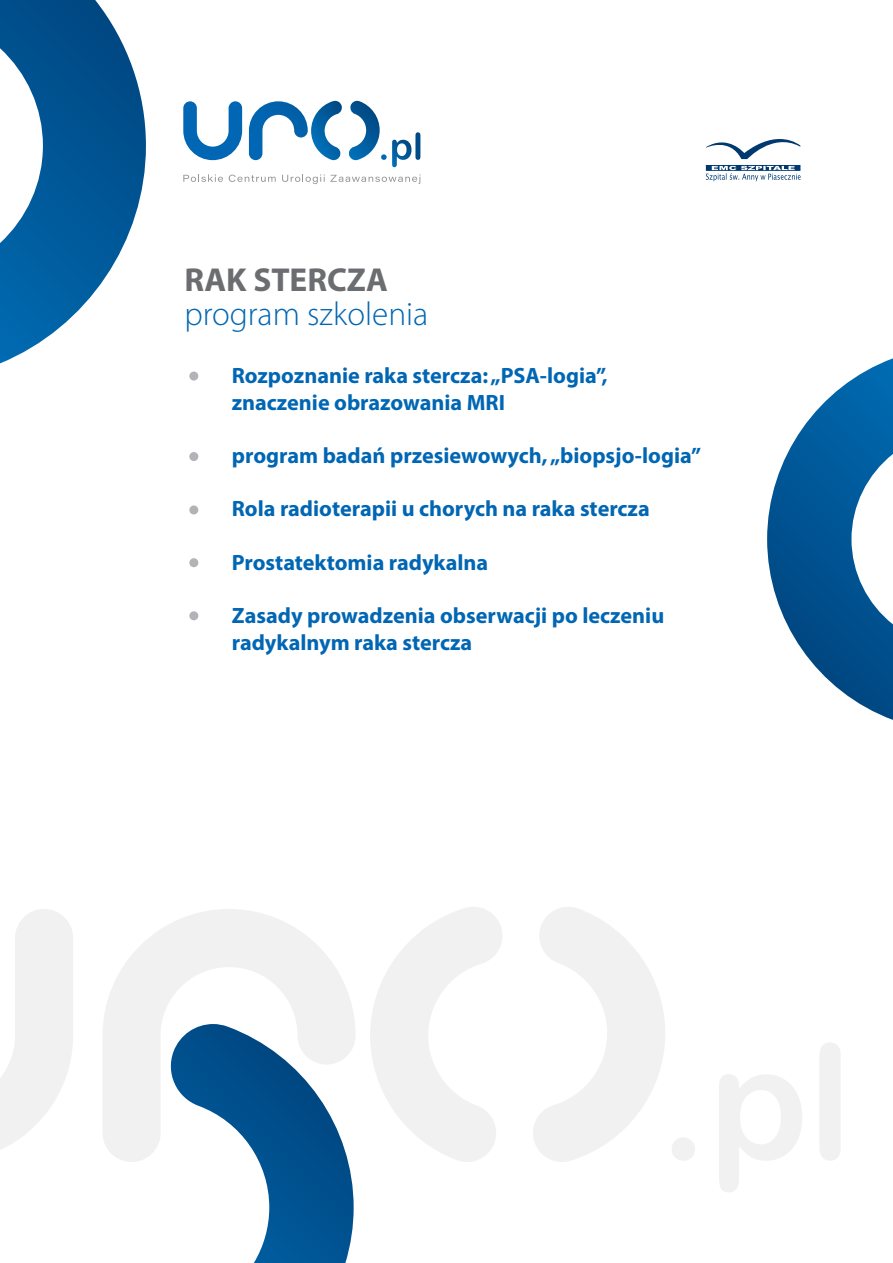
<style>
.page{position:relative;width:893px;height:1263px;background:#fff}
.page>*{position:absolute;margin:0;border:0;box-sizing:border-box;transform-origin:0 0}
.t1{font:300 33.3px "Myriad Pro";color:#0166b3}
.t2{font:700 33.3px "Myriad Pro";color:#6c6d70}
.t3{font:700 22.2px/26.7px "Myriad Pro";color:#0166b3}
</style>
<div class="page">
<svg style="left:183px;top:174px;width:40px;height:8px"></svg>
<svg style="left:229px;top:175px;width:47px;height:7px"></svg>
<svg style="left:282px;top:174px;width:138px;height:10px"></svg>
<svg style="left:183px;top:101px;width:59px;height:59px"></svg>
<svg style="left:249px;top:101px;width:171px;height:66px"></svg>
<svg style="left:706px;top:139px;width:95px;height:20px"></svg>
<svg style="left:706px;top:165px;width:95px;height:16px"></svg>
<svg style="left:672px;top:1138px;width:23px;height:23px"></svg>
<svg style="left:719px;top:1074px;width:83px;height:118px"></svg>
<div style="left:820px;top:1043px;width:20px;height:118px;background:#f2f1f1"></div>
<svg style="left:0;top:909px;width:73px;height:241px"></svg>
<svg style="left:103px;top:909px;width:252px;height:253px;fill:#f2f1f1"></svg>
<svg style="left:370px;top:907px;width:132px;height:255px"></svg>
<svg style="left:533px;top:907px;width:132px;height:255px"></svg>
<svg style="left:0;top:0;width:146px;height:363px"></svg>
<svg style="left:767px;top:358px;width:126px;height:362px"></svg>
<svg style="left:165px;top:1024px;width:189px;height:239px"></svg>
<div style="left:189px;top:372px;width:9px;height:9px;background:#b2b3b7;border-radius:50%"></div>
<div style="left:189px;top:452px;width:9px;height:9px;background:#b2b3b7;border-radius:50%"></div>
<div style="left:189px;top:505px;width:9px;height:9px;background:#b2b3b7;border-radius:50%"></div>
<div style="left:189px;top:558px;width:9px;height:9px;background:#b2b3b7;border-radius:50%"></div>
<div style="left:189px;top:611px;width:9px;height:9px;background:#b2b3b7;border-radius:50%"></div>
<h1 class="t2" style="left:184px;top:258px;width:205px">RAK STERCZA</h1>
<h1 class="t1" style="left:184px;top:294px;width:245px">program szkolenia</h1>
<p class="t3" style="left:232px;top:362px;width:377px">Rozpoznanie raka stercza: „PSA-logia”, znaczenie obrazowania MRI</p>
<p class="t3" style="left:232px;top:442px;width:471px">program badań przesiewowych, „biopsjo-logia”</p>
<p class="t3" style="left:232px;top:495px;width:419px">Rola radioterapii u chorych na raka stercza</p>
<p class="t3" style="left:232px;top:548px;width:258px">Prostatektomia radykalna</p>
<p class="t3" style="left:232px;top:601px;width:434px">Zasady prowadzenia obserwacji po leczeniu radykalnym raka stercza</p>
</div>
